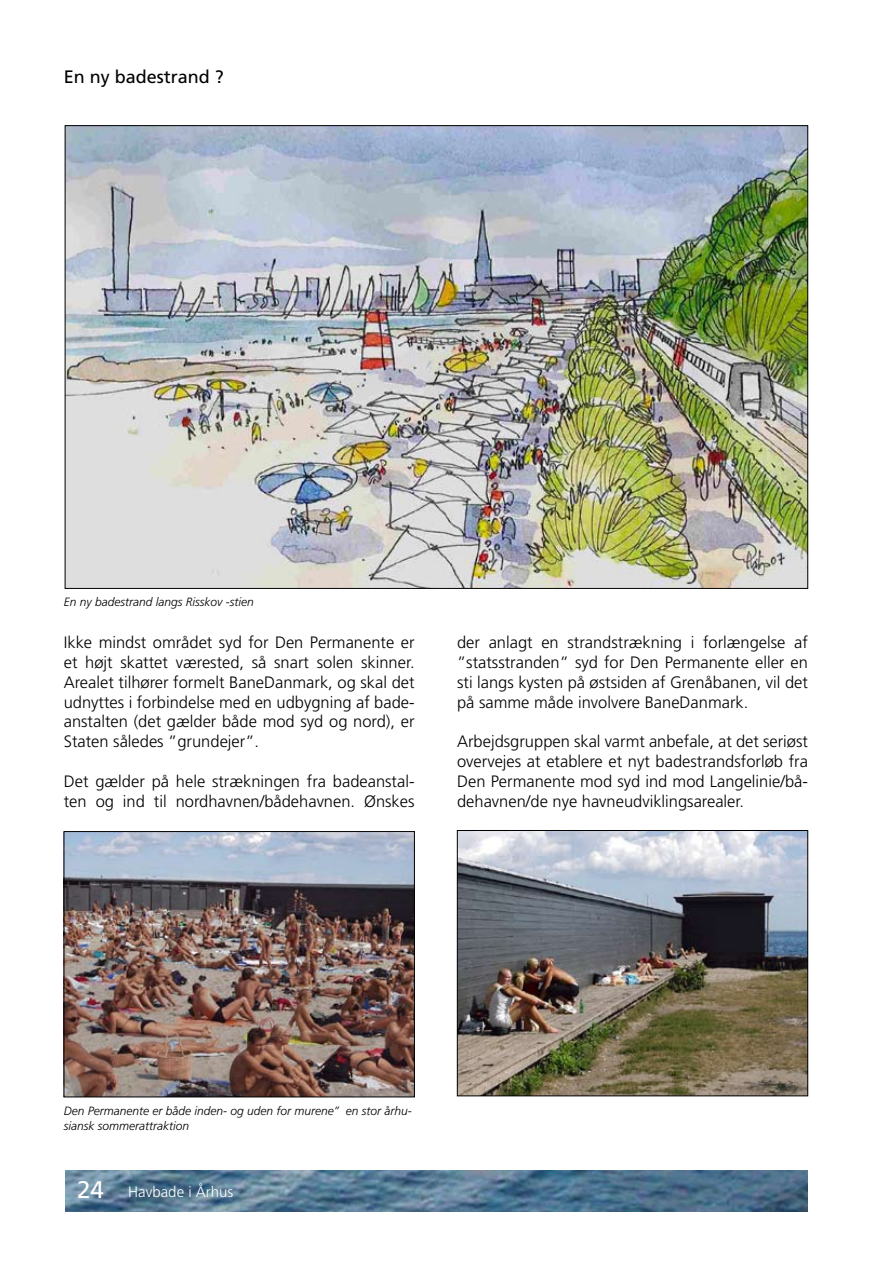
<style>
.page{position:relative;width:893px;height:1263px;background:#fff}
.page>*{position:absolute;margin:0;border:0;box-sizing:border-box;transform-origin:0 0}
.t1{font:18px "Frutiger";color:#000}
.t2{font:300 16.5px/19.8px "Frutiger";color:#000;text-align:justify}
.t3{font:300 15px "Frutiger";color:#fff}
.t4{font:italic 300 12px/14.4px "Frutiger";color:#000}
.s1{font-weight:400;font-size:24px}
</style>
<div class="page">
<img style="left:65px;top:1171px;width:743px;height:40px">
<img style="left:67px;top:127px;width:739px;height:460px">
<img style="left:66px;top:833px;width:347px;height:262px">
<div style="left:64px;top:831px;width:351px;height:266px;border:1px solid #000"></div>
<img style="left:459px;top:832px;width:347px;height:262px">
<div style="left:457px;top:830px;width:351px;height:266px;border:1px solid #000"></div>
<p class="t1" style="left:64px;top:66px;width:162px">En ny badestrand ?</p>
<p class="t4" style="left:64px;top:595px;width:192px">En ny badestrand langs Risskov -stien</p>
<p class="t2" style="left:64px;top:633px;width:352px">Ikke mindst området syd for Den Permanente er et højt skattet værested, så snart solen skinner.<br>Arealet tilhører formelt BaneDanmark, og skal det udnyttes i forbindelse med en udbygning af bade&shy;anstalten (det gælder både mod syd og nord), er Staten således ”grundejer”.</p>
<p class="t2" style="left:64px;top:771px;width:352px">Det gælder på hele strækningen fra badeanstal&shy;ten og ind til nordhavnen/bådehavnen. Ønskes</p>
<p class="t2" style="left:457px;top:633px;width:352px">der anlagt en strandstrækning i forlængelse af ”statsstranden” syd for Den Permanente eller en sti langs kysten på østsiden af Grenåbanen, vil det på samme måde involvere BaneDanmark.</p>
<p class="t2" style="left:457px;top:732px;width:352px">Arbejdsgruppen skal varmt anbefale, at det seriøst overvejes at etablere et nyt badestrandsforløb fra Den Permanente mod syd ind mod Langelinie/bå&shy;dehavnen/de nye havneudviklingsarealer.</p>
<p class="t4" style="left:64px;top:1104px;width:350px">Den Permanente er både inden- og uden for murene” en stor århu&shy;siansk sommerattraktion</p>
<p class="t3" style="left:77px;top:1183px;width:158px"><span class="s1">24</span> Havbade i Århus</p>
</div>
